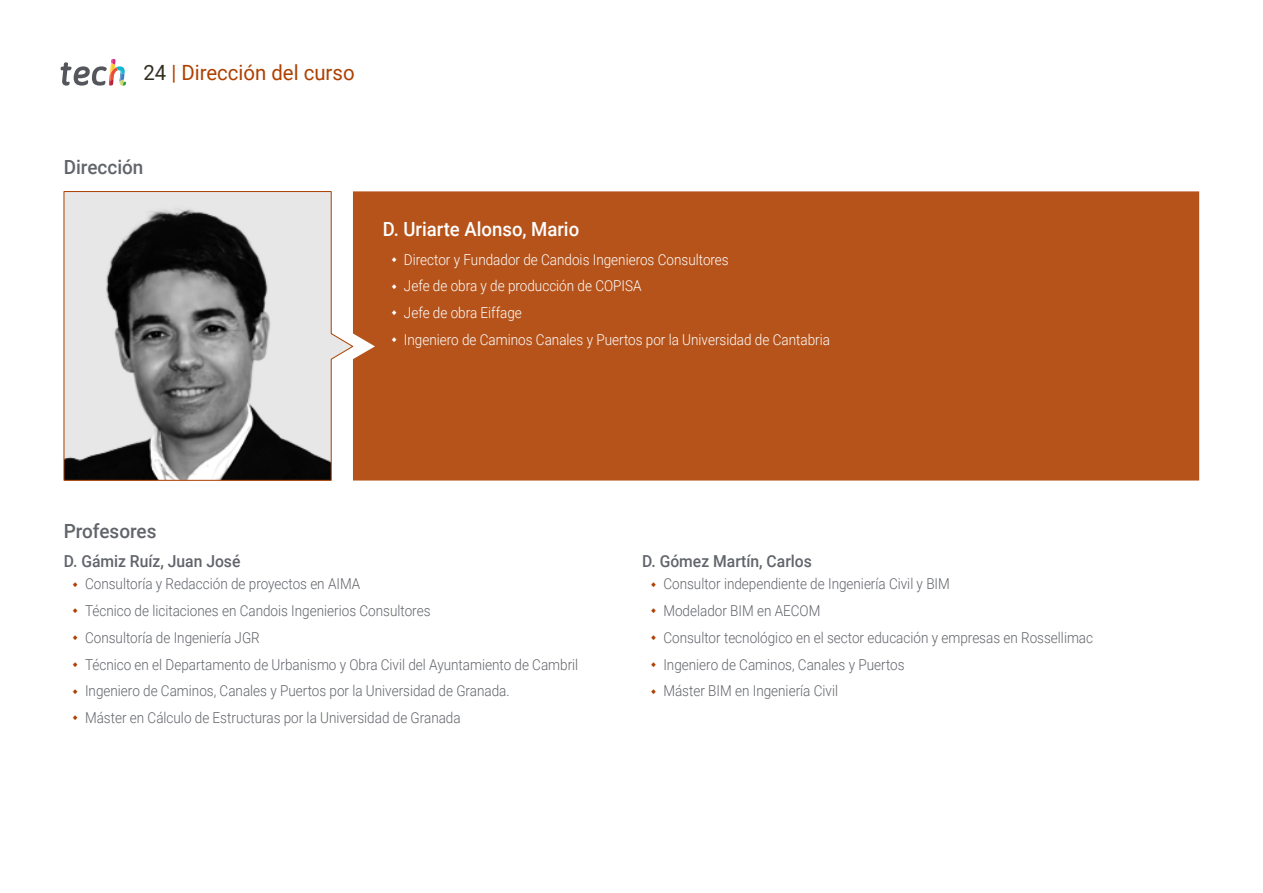
<style>
.page{position:relative;width:1263px;height:893px;background:#fff}
.page>*{position:absolute;margin:0;border:0;box-sizing:border-box;transform-origin:0 0}
.t1{font:21px "Roboto";color:#ae4000}
.t2{font:500 19.5px "Roboto";color:#fff;scale:.95 1}
.t3{font:500 19.5px "Roboto";color:#61646a}
.t4{font:500 16.5px "Roboto";color:#61646a;scale:.95 1}
.t5{font:300 15px/26.7px "Roboto";color:#61646a;scale:.9 1}
.t6{font:300 15px/26.7px "Roboto";color:#fff;scale:.9 1}
.s1{color:#312e20}
</style>
<div class="page">
<div style="left:353px;top:191px;width:846px;height:290px;background:#b6531a"></div>
<svg style="left:64px;top:191px;width:289px;height:290px;background:#a3a1a1"></svg>
<svg style="left:61px;top:59px;width:65px;height:27px"></svg>
<svg style="left:392px;top:257px;width:5px;height:5px"></svg>
<svg style="left:392px;top:284px;width:5px;height:5px"></svg>
<svg style="left:392px;top:310px;width:5px;height:5px"></svg>
<svg style="left:392px;top:337px;width:5px;height:5px"></svg>
<h1 class="t1" style="left:144px;top:57px;width:213px"><span class="s1">24</span> | Dirección del curso</h1>
<h2 class="t3" style="left:64px;top:154px;width:81px">Dirección</h2>
<h2 class="t2" style="left:383px;top:215px;width:208px">D. Uriarte Alonso, Mario</h2>
<p class="t6" style="left:404px;top:245px;width:475px">Director y Fundador de Candois Ingenieros Consultores<br>Jefe de obra y de producción de COPISA<br>Jefe de obra Eiffage<br>Ingeniero de Caminos Canales y Puertos por la Universidad de Cantabria</p>
<h2 class="t3" style="left:64px;top:517px;width:94px">Profesores</h2>
<p class="t4" style="left:64px;top:550px;width:187px">D. Gámiz Ruíz, Juan José</p>
<p class="t5" style="left:85px;top:570px;width:550px">Consultoría y Redacción de proyectos en AIMA<br>Técnico de licitaciones en Candois Ingenierios Consultores<br>Consultoría de Ingeniería JGR<br>Técnico en el Departamento de Urbanismo y Obra Civil del Ayuntamiento de Cambril Ingeniero de Caminos, Canales y Puertos por la Universidad de Granada.<br>Máster en Cálculo de Estructuras por la Universidad de Granada</p>
<p class="t4" style="left:642px;top:550px;width:180px">D. Gómez Martín, Carlos</p>
<p class="t5" style="left:663px;top:570px;width:479px">Consultor independiente de Ingeniería Civil y BIM<br>Modelador BIM en AECOM<br>Consultor tecnológico en el sector educación y empresas en Rossellimac Ingeniero de Caminos, Canales y Puertos<br>Máster BIM en Ingeniería Civil</p>
</div>
